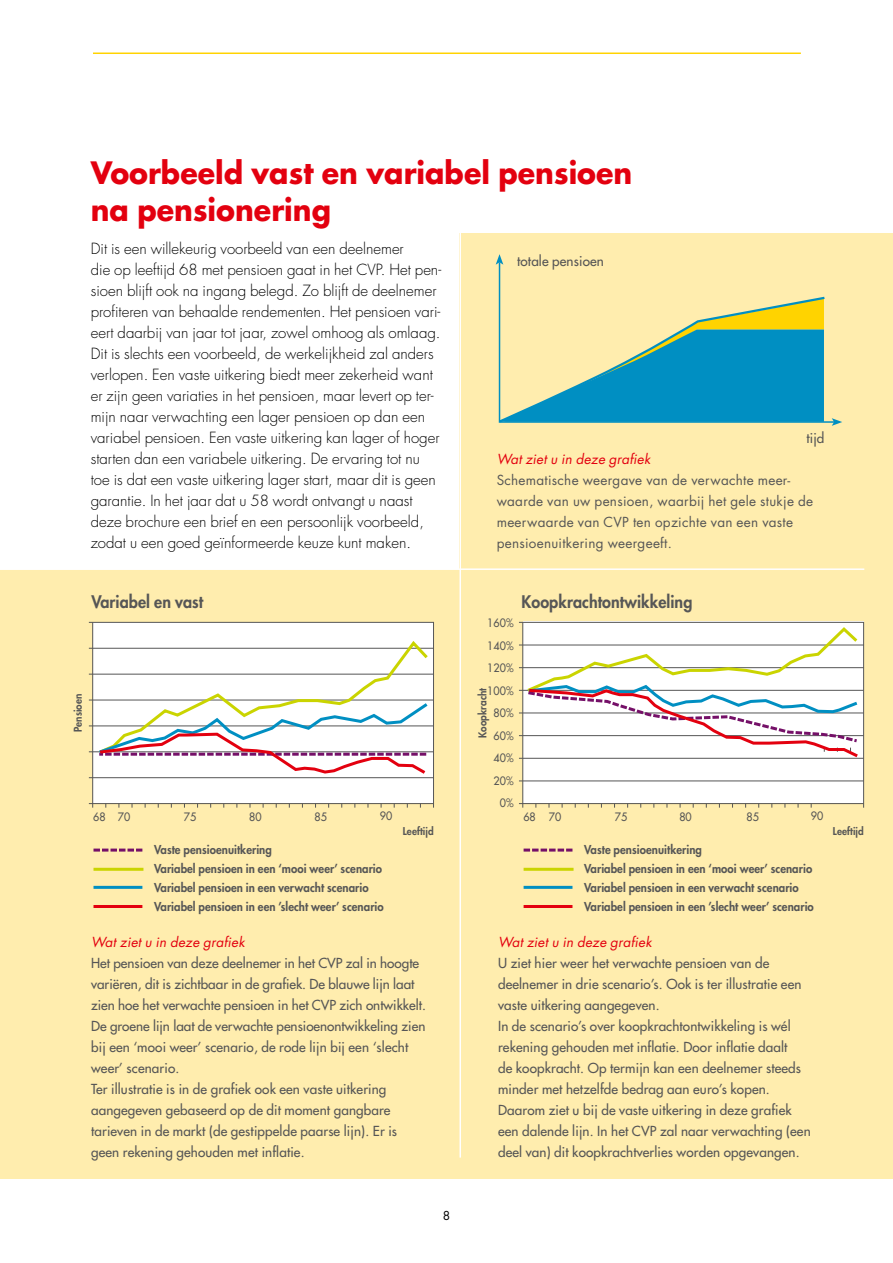
<style>
.page{position:relative;width:893px;height:1263px;background:#fff}
.page>*{position:absolute;margin:0;border:0;box-sizing:border-box;transform-origin:0 0}
.klein_kopje{font:700 30px/37.5px "Futura Std";color:#e3000f;scale:.95 1}
.intro{font:800 16.95px "Futura Std";letter-spacing:.005em;color:#565656;scale:.95 1}
.Platte_tekst{font:300 15px/21px "Futura Std";color:#000}
.Kadertekst_80__zw{font:500 13.5px/21px "Futura Std";letter-spacing:.01em;color:#565656}
.bijschrift{font:13.5px/21px "Futura Std";letter-spacing:.02em;color:#565656}
.medium_rood_cursi{font:italic 13.5px "Futura Std";letter-spacing:.01em;color:#e3000f}
.bijschrift-2{font:italic 13.5px "Futura Std";letter-spacing:.01em;color:#e3000f}
.intro-2{font:800 12px "Futura Std";letter-spacing:.005em;color:#565656;scale:.95 1}
.t1{font:12px "Futura Std";color:#000}
.intro-3{font:500 11.25px "Futura Std";letter-spacing:.005em;color:#565656;scale:.95 1}
.intro-4{font:800 10.5px "Futura Std";letter-spacing:.005em;color:#565656;scale:.95 1}
</style>
<div class="page">
<hr style="left:93px;top:53px;width:708px;height:1px;background:#ffd300">
<div style="left:0;top:569px;width:893px;height:609px;background:#ffedae"></div>
<div style="left:523px;top:621px;width:341px;height:182px;background:#fff"></div>
<div style="left:93px;top:622px;width:341px;height:181px;background:#fff"></div>
<hr style="left:89px;top:803px;width:345px;height:1px;background:#565656">
<hr style="left:89px;top:622px;width:345px;height:1px;background:#565656">
<hr style="left:89px;top:674px;width:345px;height:1px;background:#565656">
<hr style="left:89px;top:648px;width:345px;height:1px;background:#565656">
<hr style="left:89px;top:700px;width:345px;height:1px;background:#565656">
<hr style="left:89px;top:725px;width:345px;height:1px;background:#565656">
<hr style="left:89px;top:751px;width:345px;height:1px;background:#565656">
<hr style="left:89px;top:777px;width:345px;height:1px;background:#565656">
<hr style="left:92px;top:622px;width:1px;height:186px;background:#565656">
<hr style="left:433px;top:622px;width:1px;height:186px;background:#565656">
<svg style="left:96px;top:641px;width:335px;height:133px"></svg>
<svg style="left:93px;top:848px;width:49px;height:3px"></svg>
<hr style="left:93px;top:868px;width:50px;height:3px;background:#cad400">
<hr style="left:93px;top:886px;width:49px;height:3px;background:#008fc2">
<hr style="left:93px;top:905px;width:49px;height:3px;background:#e3000f">
<svg style="left:524px;top:848px;width:48px;height:3px"></svg>
<hr style="left:524px;top:868px;width:50px;height:3px;background:#cad400">
<hr style="left:524px;top:886px;width:48px;height:3px;background:#008fc2">
<hr style="left:524px;top:905px;width:48px;height:3px;background:#e3000f">
<hr style="left:519px;top:803px;width:345px;height:1px;background:#565656">
<hr style="left:519px;top:622px;width:345px;height:1px;background:#565656">
<hr style="left:519px;top:645px;width:345px;height:1px;background:#565656">
<hr style="left:519px;top:690px;width:345px;height:1px;background:#565656">
<hr style="left:519px;top:667px;width:345px;height:1px;background:#565656">
<hr style="left:519px;top:712px;width:345px;height:1px;background:#565656">
<hr style="left:519px;top:735px;width:345px;height:1px;background:#565656">
<hr style="left:519px;top:758px;width:345px;height:1px;background:#565656">
<hr style="left:519px;top:780px;width:345px;height:1px;background:#565656">
<hr style="left:522px;top:622px;width:1px;height:186px;background:#565656">
<hr style="left:863px;top:622px;width:1px;height:186px;background:#565656">
<svg style="left:524px;top:627px;width:337px;height:132px"></svg>
<div style="left:459px;top:233px;width:434px;height:342px;background:#ffedae"></div>
<svg style="left:496px;top:254px;width:7px;height:11px"></svg>
<svg style="left:498px;top:295px;width:344px;height:131px"></svg>
<hr style="left:459px;top:151px;width:2px;height:1006px;background:#fff">
<hr style="left:0;top:568px;width:864px;height:2px;background:#fff">
<p class="klein_kopje" style="left:91px;top:153px;width:572px">Voorbeeld vast en variabel pensioen na pensionering</p>
<p class="Platte_tekst" style="left:91px;top:239px;width:352px">Dit is een willekeurig voorbeeld van een deelnemer<br>die op leeftijd 68 met pensioen gaat in het CVP. Het pen&shy;sioen blijft ook na ingang belegd. Zo blijft de deelnemer profiteren van behaalde rendementen. Het pensioen vari&shy;eert daarbij van jaar tot jaar, zowel omhoog als omlaag.<br>Dit is slechts een voorbeeld, de werkelijkheid zal anders verlopen. Een vaste uitkering biedt meer zekerheid want er zijn geen variaties in het pensioen, maar levert op ter&shy;mijn naar verwachting een lager pensioen op dan een variabel pensioen. Een vaste uitkering kan lager of hoger starten dan een variabele uitkering. De ervaring tot nu toe is dat een vaste uitkering lager start, maar dit is geen garantie. In het jaar dat u 58 wordt ontvangt u naast deze brochure een brief en een persoonlijk voorbeeld, zodat u een goed geïnformeerde keuze kunt maken.</p>
<p class="Kadertekst_80__zw" style="left:517px;top:251px;width:88px">totale pensioen</p>
<p class="Kadertekst_80__zw" style="left:806px;top:427px;width:20px">tijd</p>
<p class="bijschrift-2" style="left:497px;top:451px;width:155px">Wat ziet u in deze grafiek</p>
<p class="bijschrift" style="left:497px;top:470px;width:318px">Schematische weergave van de verwachte meer&shy;waarde van uw pensioen, waarbij het gele stukje de meerwaarde van CVP ten opzichte van een vaste pensioenuitkering weergeeft.</p>
<p class="intro" style="left:91px;top:590px;width:119px">Variabel en vast</p>
<p class="intro-4" style="left:71px;top:732px;width:42px;rotate:-90deg">Pensioen</p>
<p class="intro-3" style="left:93px;top:810px;width:15px">68</p>
<p class="intro-3" style="left:118px;top:810px;width:15px">70</p>
<p class="intro-3" style="left:184px;top:810px;width:15px">75</p>
<p class="intro-3" style="left:249px;top:810px;width:15px">80</p>
<p class="intro-3" style="left:315px;top:810px;width:15px">85</p>
<p class="intro-3" style="left:380px;top:809px;width:15px">90</p>
<p class="intro-4" style="left:403px;top:825px;width:34px">Leeftijd</p>
<p class="intro-2" style="left:154px;top:841px;width:126px">Vaste pensioenuitkering</p>
<p class="intro-2" style="left:154px;top:861px;width:242px">Variabel pensioen in een ‘mooi weer’ scenario</p>
<p class="intro-2" style="left:154px;top:880px;width:227px">Variabel pensioen in een verwacht scenario</p>
<p class="intro-2" style="left:154px;top:899px;width:243px">Variabel pensioen in een ’slecht weer’ scenario</p>
<p class="medium_rood_cursi" style="left:91px;top:934px;width:155px">Wat ziet u in deze grafiek</p>
<p class="Kadertekst_80__zw" style="left:91px;top:953px;width:336px">Het pensioen van deze deelnemer in het CVP zal in hoogte variëren, dit is zichtbaar in de grafiek. De blauwe lijn laat zien hoe het verwachte pensioen in het CVP zich ontwikkelt.</p>
<p class="Kadertekst_80__zw" style="left:91px;top:1016px;width:336px">De groene lijn laat de verwachte pensioenontwikkeling zien bij een ‘mooi weer’ scenario, de rode lijn bij een ‘slecht weer’ scenario.</p>
<p class="Kadertekst_80__zw" style="left:91px;top:1079px;width:307px">Ter illustratie is in de grafiek ook een vaste uitkering aangegeven gebaseerd op de dit moment gangbare tarieven in de markt (de gestippelde paarse lijn). Er is geen rekening gehouden met inflatie.</p>
<p class="intro-3" style="left:487px;top:616px;width:29px">160%</p>
<p class="intro-3" style="left:487px;top:638px;width:29px">140%</p>
<p class="intro-3" style="left:487px;top:661px;width:29px">120%</p>
<p class="intro-3" style="left:487px;top:683px;width:29px">100%</p>
<p class="intro-3" style="left:493px;top:706px;width:23px">80%</p>
<p class="intro-3" style="left:493px;top:728px;width:23px">60%</p>
<p class="intro-3" style="left:493px;top:751px;width:23px">40%</p>
<p class="intro-3" style="left:493px;top:773px;width:23px">20%</p>
<p class="intro-4" style="left:476px;top:738px;width:54px;rotate:-90deg">Koopkracht</p>
<p class="intro-3" style="left:500px;top:796px;width:16px">0%</p>
<p class="intro" style="left:521px;top:590px;width:181px">Koopkrachtontwikkeling</p>
<p class="intro-3" style="left:523px;top:810px;width:15px">68</p>
<p class="intro-3" style="left:549px;top:810px;width:15px">70</p>
<p class="intro-3" style="left:615px;top:810px;width:15px">75</p>
<p class="intro-3" style="left:679px;top:810px;width:15px">80</p>
<p class="intro-3" style="left:747px;top:810px;width:15px">85</p>
<p class="intro-3" style="left:811px;top:809px;width:15px">90</p>
<p class="intro-2" style="left:584px;top:841px;width:126px">Vaste pensioenuitkering</p>
<p class="intro-2" style="left:584px;top:861px;width:242px">Variabel pensioen in een ‘mooi weer’ scenario</p>
<p class="intro-2" style="left:584px;top:880px;width:227px">Variabel pensioen in een verwacht scenario</p>
<p class="intro-2" style="left:584px;top:899px;width:243px">Variabel pensioen in een ’slecht weer’ scenario</p>
<p class="medium_rood_cursi" style="left:498px;top:934px;width:155px">Wat ziet u in deze grafiek</p>
<p class="Kadertekst_80__zw" style="left:498px;top:953px;width:305px">U ziet hier weer het verwachte pensioen van de deelnemer in drie scenario’s. Ook is ter illustratie een vaste uitkering aangegeven.</p>
<p class="Kadertekst_80__zw" style="left:498px;top:1016px;width:314px">In de scenario’s over koopkrachtontwikkeling is wél rekening gehouden met inflatie. Door inflatie daalt<br>de koopkracht. Op termijn kan een deelnemer steeds minder met hetzelfde bedrag aan euro’s kopen.<br>Daarom ziet u bij de vaste uitkering in deze grafiek een dalende lijn. In het CVP zal naar verwachting (een deel van) dit koopkrachtverlies worden opgevangen.</p>
<p class="intro-4" style="left:833px;top:825px;width:34px">Leeftijd</p>
<p class="t1" style="left:443px;top:1208px;width:9px">8</p>
</div>
